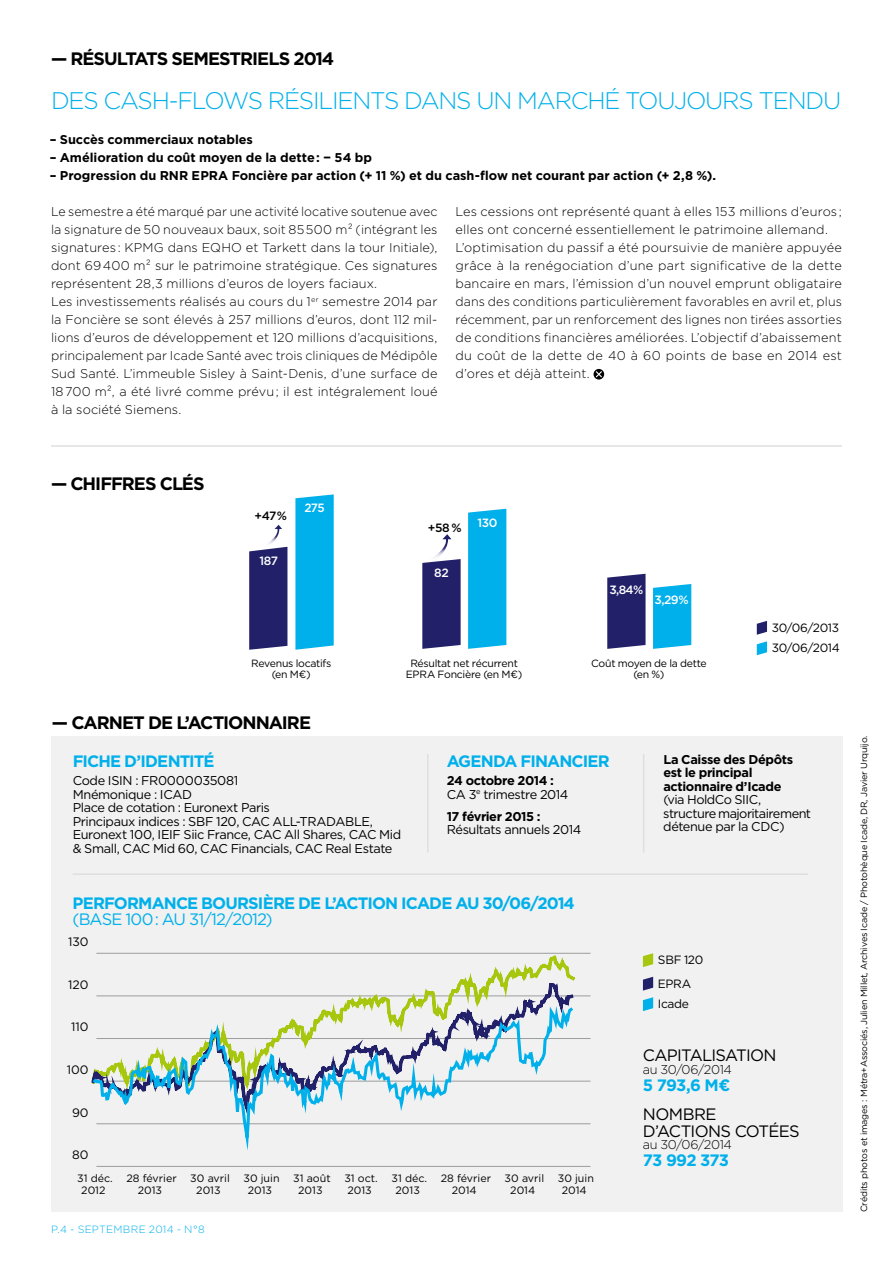
<style>
.page{position:relative;width:893px;height:1263px;background:#fff}
.page>*{position:absolute;margin:0;border:0;box-sizing:border-box;transform-origin:0 0}
.t1{font:300 24px "Gotham";letter-spacing:-.05em;color:#00b0eb}
.t2{font:700 18px "Gotham";letter-spacing:-.055em;color:#000}
.t3{font:700 16.5px "Gotham";letter-spacing:-.05em;color:#00b0eb}
.t4{font:16.5px/16.5px "Gotham";letter-spacing:-.035em;color:#000}
.t5{font:16.5px "Gotham";letter-spacing:-.06em;color:#00b0eb}
.t6{font:300 12.75px/18px "Gotham";letter-spacing:.005em;color:#000}
.t7{font:12.75px/13.5px "Gotham";letter-spacing:-.035em;color:#000}
.t8{font:700 12.75px/13.5px "Gotham";letter-spacing:-.025em;color:#000}
.t9{font:300 12.75px "Gotham";letter-spacing:-.03em;color:#000}
.t10{font:12.15px "Gotham";color:#000}
.t11{font:12px/23.5px "Gotham";letter-spacing:-.03em;color:#000}
.t12{font:500 12px "Gotham";letter-spacing:-.04em;color:#fff}
.t13{font:500 12px "Gotham";color:#000}
.t14{font:10.65px/12.1px "Gotham";color:#000;text-align:center}
.t15{font:10.5px/10.5px "Gotham";letter-spacing:-.025em;color:#000;text-align:center}
.t16{font:300 10.5px "Gotham";letter-spacing:.02em;color:#00b0eb}
.t17{font:9px "Gotham";letter-spacing:-.02em;color:#000}
.s1{font-weight:700}
</style>
<div class="page">
<div style="left:51px;top:736px;width:792px;height:476px;background:#f1f1f1"></div>
<svg style="left:593px;top:369px;width:11px;height:11px"></svg>
<svg style="left:595px;top:370px;width:8px;height:8px"></svg>
<hr style="left:51px;top:445px;width:791px;height:2px;background:#dfdfdf">
<hr style="left:73px;top:873px;width:735px;height:2px;background:#dfdfdf">
<hr style="left:427px;top:754px;width:1px;height:99px;background:#dfdfdf">
<hr style="left:643px;top:754px;width:1px;height:99px;background:#dfdfdf">
<hr style="left:96px;top:1166px;width:495px;height:1px;background:#9b9c9c">
<hr style="left:96px;top:1123px;width:495px;height:1px;background:#9b9c9c">
<hr style="left:96px;top:1081px;width:495px;height:1px;background:#9b9c9c">
<hr style="left:96px;top:1038px;width:495px;height:1px;background:#9b9c9c">
<hr style="left:96px;top:995px;width:495px;height:1px;background:#9b9c9c">
<hr style="left:96px;top:953px;width:495px;height:1px;background:#9b9c9c">
<svg style="left:96px;top:952px;width:483px;height:173px"></svg>
<svg style="left:96px;top:970px;width:479px;height:26px"></svg>
<svg style="left:91px;top:996px;width:485px;height:154px"></svg>
<svg style="left:643px;top:953px;width:10px;height:14px"></svg>
<svg style="left:643px;top:977px;width:10px;height:13px"></svg>
<svg style="left:643px;top:997px;width:10px;height:14px"></svg>
<svg style="left:295px;top:494px;width:39px;height:156px;background:#0cb3eb"></svg>
<svg style="left:249px;top:525px;width:38px;height:125px"></svg>
<div style="left:468px;top:509px;width:38px;height:140px;background:#00b0eb"></div>
<svg style="left:422px;top:534px;width:39px;height:115px"></svg>
<svg style="left:653px;top:584px;width:38px;height:65px;background:#0fb4ec"></svg>
<svg style="left:607px;top:574px;width:38px;height:75px;background:#2d2c71"></svg>
<svg style="left:757px;top:621px;width:10px;height:14px"></svg>
<svg style="left:757px;top:641px;width:10px;height:14px"></svg>
<h2 class="t2" style="left:51px;top:47px;width:283px">— résultats semestriels 2014</h2>
<h1 class="t1" style="left:51px;top:86px;width:792px">DES CASH-FLOWS RÉSILIENTS DANS UN MARCHÉ TOUJOURS TENDU</h1>
<p class="t8" style="left:50px;top:133px;width:205px">– Succès commerciaux notables</p>
<p class="t8" style="left:50px;top:151px;width:324px">– Amélioration du coût moyen de la dette : − 54 bp</p>
<p class="t8" style="left:50px;top:169px;width:120px">– Progression du RNR</p>
<p class="t8" style="left:192px;top:169px;width:526px">EPRA Foncière par action (+ 11 %) et du cash-flow net courant par action (+ 2,8 %).</p>
<p class="t6" style="left:51px;top:202px;width:388px">Le semestre a été marqué par une activité locative soutenue avec la signature de 50 nouveaux baux, soit 85 500 m² (intégrant les signatures : KPMG dans EQHO et Tarkett dans la tour Initiale), dont 69 400 m² sur le patrimoine stratégique. Ces signatures représentent 28,3 millions d’euros de loyers faciaux.<br>Les investissements réalisés au cours du 1<sup>er</sup> semestre 2014 par la Foncière se sont élevés à 257 millions d’euros, dont 112 mil&shy;lions d’euros de développement et 120 millions d’acquisitions, principalement par Icade Santé avec trois cliniques de Médipôle Sud Santé. L’immeuble Sisley à Saint-Denis, d’une surface de 18 700 m², a été livré comme prévu ; il est intégralement loué à la société Siemens.</p>
<p class="t6" style="left:455px;top:202px;width:388px">Les cessions ont représenté quant à elles 153 millions d’euros ; elles ont concerné essentiellement le patrimoine allemand.<br>L’optimisation du passif a été poursuivie de manière appuyée grâce à la renégociation d’une part significative de la dette bancaire en mars, l’émission d’un nouvel emprunt obligataire dans des conditions particulièrement favorables en avril et, plus récemment, par un renforcement des lignes non tirées assorties de conditions financières améliorées. L’objectif d’abaissement du coût de la dette de 40 à 60 points de base en 2014 est d’ores et déjà atteint.</p>
<h2 class="t2" style="left:51px;top:472px;width:155px">— chiffres clés</h2>
<p class="t13" style="left:255px;top:508px;width:34px">+47 %</p>
<p class="t12" style="left:259px;top:553px;width:20px">187</p>
<p class="t12" style="left:304px;top:499px;width:22px">275</p>
<p class="t15" style="left:251px;top:658px;width:82px">Revenus locatifs (en M€)</p>
<h2 class="t2" style="left:52px;top:710px;width:261px">— carnet de l’actionnaire</h2>
<p class="t13" style="left:428px;top:519px;width:35px">+58 %</p>
<p class="t12" style="left:434px;top:564px;width:16px">82</p>
<p class="t12" style="left:478px;top:515px;width:22px">130</p>
<p class="t15" style="left:406px;top:658px;width:118px">Résultat net récurrent<br>EPRA Foncière (en M€)</p>
<p class="t12" style="left:609px;top:582px;width:36px">3,84 %</p>
<p class="t12" style="left:655px;top:592px;width:36px">3,29 %</p>
<p class="t15" style="left:591px;top:658px;width:117px">Coût moyen de la dette (en %)</p>
<p class="t11" style="left:772px;top:617px;width:69px;line-height:20.5px">30/06/2013<br>30/06/2014</p>
<p class="t3" style="left:73px;top:750px;width:143px">Fiche d’identité</p>
<p class="t7" style="left:73px;top:773px;width:330px">Code ISIN : FR0000035081<br>Mnémonique : ICAD<br>Place de cotation : Euronext Paris<br>Principaux indices : SB F 120, CAC ALL-TRADAB LE, Euronext 100, IEIF Siic France, CAC All Shares, CAC Mid &amp; Small, CAC Mid 60, CAC Financials, CAC Real Estate</p>
<p class="t3" style="left:447px;top:750px;width:164px">Agenda financier</p>
<p class="t7" style="left:447px;top:773px;width:123px"><span class="s1">24 octobre 2014 :<br></span>CA 3<sup>e</sup> trimestre 2014</p>
<p class="t8" style="left:447px;top:809px;width:95px">17 février 2015 :</p>
<p class="t7" style="left:447px;top:822px;width:136px">Résultats annuels 2014</p>
<p class="t3" style="left:73px;top:892px;width:504px">Performance boursière de l’action icade AU 30/06/2014</p>
<p class="t5" style="left:73px;top:909px;width:202px">(base 100: au 31/12/2012)</p>
<p class="t10" style="left:68px;top:934px;width:22px">130</p>
<p class="t10" style="left:68px;top:977px;width:22px">120</p>
<p class="t10" style="left:71px;top:1019px;width:19px">110</p>
<p class="t10" style="left:67px;top:1062px;width:23px">100</p>
<p class="t10" style="left:72px;top:1104px;width:18px">90</p>
<p class="t10" style="left:72px;top:1147px;width:18px">80</p>
<p class="t14" style="left:77px;top:1172px;width:37px">31 déc.<br>2012</p>
<p class="t14" style="left:126px;top:1172px;width:52px">28 février<br>2013</p>
<p class="t14" style="left:190px;top:1172px;width:41px">30 avril<br>2013</p>
<p class="t14" style="left:243px;top:1172px;width:38px">30 juin<br>2013</p>
<p class="t14" style="left:293px;top:1172px;width:39px">31 août<br>2013</p>
<p class="t14" style="left:344px;top:1172px;width:35px;text-align:left">31 oct.<br>2013</p>
<p class="t14" style="left:391px;top:1172px;width:37px">31 déc.<br>2013</p>
<p class="t14" style="left:441px;top:1172px;width:52px">28 février<br>2014</p>
<p class="t14" style="left:505px;top:1172px;width:41px">30 avril<br>2014</p>
<p class="t14" style="left:558px;top:1172px;width:38px">30 juin<br>2014</p>
<p class="t16" style="left:51px;top:1223px;width:35px">P.4 - septem</p>
<p class="t16" style="left:123px;top:1223px;width:83px">bre 2014 - N°8</p>
<p class="t8" style="left:663px;top:752px;width:131px">La Caisse des Dépôts est le principal actionnaire d’Icade</p>
<p class="t7" style="left:663px;top:793px;width:149px">(via HoldCo SIIC, structure majoritairement détenue par la CDC)</p>
<p class="t11" style="left:653px;top:948px;width:52px">SBF 120<br>EPRA</p>
<p class="t11" style="left:658px;top:992px;width:32px">Icade</p>
<p class="t4" style="left:643px;top:1047px;width:132px">CapitaLisati on</p>
<p class="t9" style="left:643px;top:1061px;width:91px">au 30/06/2014</p>
<p class="t3" style="left:643px;top:1074px;width:89px">5 793,6 M €</p>
<p class="t4" style="left:643px;top:1106px;width:158px">Nom bre<br>d’acti on s cotées</p>
<p class="t9" style="left:643px;top:1137px;width:91px">au 30/06/2014</p>
<p class="t3" style="left:643px;top:1150px;width:88px">73 992 373</p>
<p class="t17" style="left:858px;top:1212px;width:478px;rotate:-90deg">Crédits photos et images : Métra+Associés, Julien Millet, Archives Icade / Photohèque Icade, DR, Javier U rquijo.</p>
</div>
